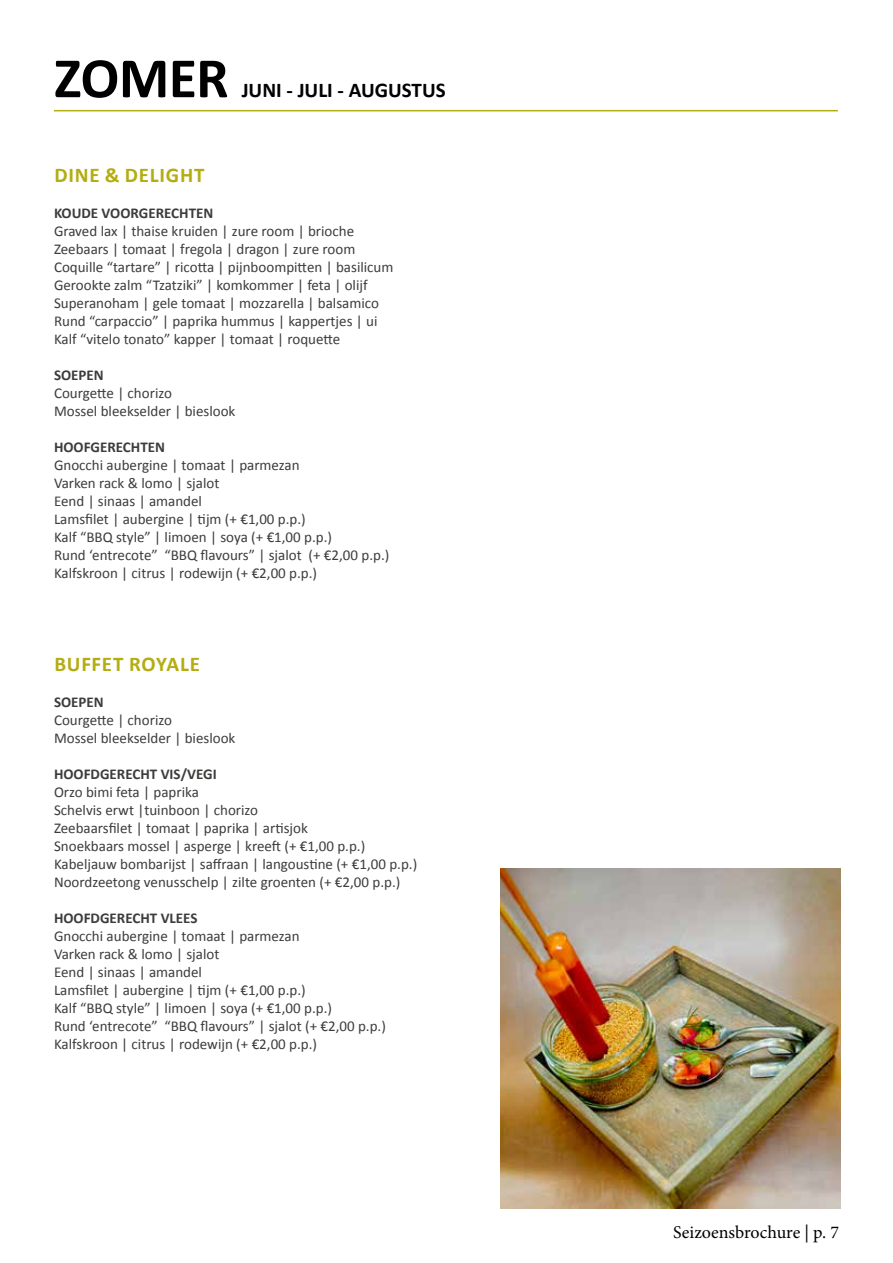
<style>
.page{position:relative;width:893px;height:1263px;background:#fff}
.page>*{position:absolute;margin:0;border:0;box-sizing:border-box;transform-origin:0 0}
.t1{font:700 57.6px "Calibri";letter-spacing:-.01em;color:#000}
.t2{font:700 21px "Calibri";letter-spacing:.035em;color:#b4ad11}
.t3{font:700 21px "Calibri";color:#000}
.t4{font:18px "Minion Pro";color:#000}
.t5{font:15px/18px "Calibri";color:#3c3c3b}
.t6{font:700 15px "Calibri";color:#3c3c3b}
</style>
<div class="page">
<hr style="left:54px;top:110px;width:784px;height:1px;background:#b4ad11">
<img style="left:500px;top:869px;width:341px;height:340px">
<h1 class="t1" style="left:54px;top:55px;width:176px">ZOMER</h1>
<h2 class="t3" style="left:242px;top:82px;width:206px">JUNI - JULI - AUGUSTUS</h2>
<h2 class="t2" style="left:54px;top:166px;width:152px">DINE &amp; DELIGHT</h2>
<p class="t6" style="left:54px;top:207px;width:161px">KOUDE VOORGERECHTEN</p>
<p class="t5" style="left:54px;top:221px;width:341px">Graved lax | thaise kruiden | zure room | brioche Zeebaars | tomaat | fregola | dragon | zure room Coquille “tartare” | ricotta | pijnboompitten | basilicum Gerookte zalm “Tzatziki” | komkommer | feta | olijf Superanoham | gele tomaat | mozzarella | balsamico Rund “carpaccio” | paprika hummus | kappertjes | ui Kalf “vitelo tonato” kapper | tomaat | roquette</p>
<p class="t6" style="left:54px;top:369px;width:51px">SOEPEN</p>
<p class="t5" style="left:54px;top:383px;width:183px">Courgette | chorizo<br>Mossel bleekselder | bieslook</p>
<p class="t6" style="left:54px;top:441px;width:112px">HOOFGERECHTEN</p>
<p class="t5" style="left:54px;top:455px;width:337px">Gnocchi aubergine | tomaat | parmezan<br>Varken rack &amp; lomo | sjalot<br>Eend | sinaas | amandel<br>Lamsfilet | aubergine | tijm (+ €1,00 p.p.)<br>Kalf “BBQ style” | limoen | soya (+ €1,00 p.p.)<br>Rund ‘entrecote” “BBQ flavours” | sjalot (+ €2,00 p.p.)<br>Kalfskroon | citrus | rodewijn (+ €2,00 p.p.)</p>
<h2 class="t2" style="left:54px;top:656px;width:147px">BUFFET ROYALE</h2>
<p class="t6" style="left:54px;top:696px;width:51px">SOEPEN</p>
<p class="t5" style="left:54px;top:710px;width:183px">Courgette | chorizo<br>Mossel bleekselder | bieslook</p>
<p class="t6" style="left:54px;top:768px;width:164px">HOOFDGERECHT VIS/VEGI</p>
<p class="t5" style="left:54px;top:782px;width:365px">Orzo bimi feta | paprika<br>Schelvis erwt |tuinboon | chorizo<br>Zeebaarsfilet | tomaat | paprika | artisjok<br>Snoekbaars mossel | asperge | kreeft (+ €1,00 p.p.)<br>Kabeljauw bombarijst | saffraan | langoustine (+ €1,00 p.p.)<br>Noordzeetong venusschelp | zilte groenten (+ €2,00 p.p.)</p>
<p class="t6" style="left:54px;top:912px;width:145px">HOOFDGERECHT VLEES</p>
<p class="t5" style="left:54px;top:926px;width:333px">Gnocchi aubergine | tomaat | parmezan<br>Varken rack &amp; lomo | sjalot<br>Eend | sinaas | amandel<br>Lamsfilet | aubergine | tijm (+ €1,00 p.p.)<br>Kalf “BBQ style” | limoen | soya (+ €1,00 p.p.)<br>Rund ‘entrecote” “BBQ flavours” | sjalot (+ €2,00 p.p.)<br>Kalfskroon | citrus | rodewijn (+ €2,00 p.p.)</p>
<p class="t4" style="left:673px;top:1224px;width:167px">Seizoensbrochure | p. 7</p>
</div>
